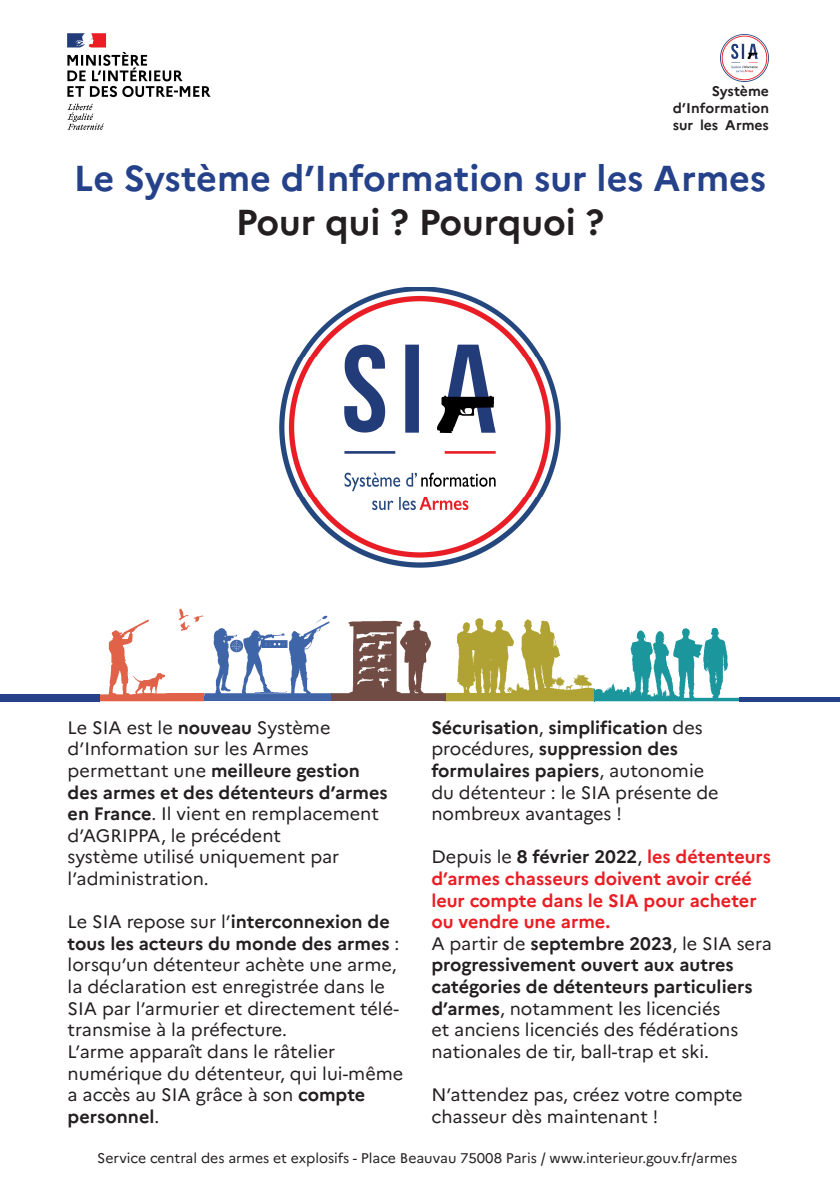
<style>
.page{position:relative;width:840px;height:1191px;background:#fff}
.page>*{position:absolute;margin:0;border:0;box-sizing:border-box;transform-origin:0 0}
.t1{font:700 36px "Marianne";color:#24418a}
.t2{font:700 36px "Marianne";color:#231f20}
.t3{font:18px/21.6px "Marianne";color:#231f20}
.t4{font:14px "Marianne";color:#231f20}
.t5{font:700 14px/16.8px "Marianne";color:#231f20;text-align:justify}
.s1{font-weight:700}
.s2{font-weight:700;color:#ea1d24}
</style>
<div class="page">
<img style="left:67px;top:33px;width:144px;height:97px">
<img style="left:720px;top:34px;width:48px;height:47px">
<img style="left:445px;top:618px;width:149px;height:83px">
<img style="left:595px;top:627px;width:143px;height:74px">
<img style="left:594px;top:627px;width:1px;height:74px">
<img style="left:99px;top:608px;width:105px;height:93px">
<div style="left:165px;top:667px;width:40px;height:26px;background:#fff"></div>
<div style="left:161px;top:688px;width:14px;height:5px;background:#fff"></div>
<div style="left:132px;top:644px;width:74px;height:18px;background:#fff"></div>
<img style="left:204px;top:615px;width:127px;height:81px">
<svg style="left:204px;top:644px;width:2px;height:49px"></svg>
<div style="left:204px;top:696px;width:127px;height:5px;background:#3f65a8"></div>
<div style="left:227px;top:610px;width:78px;height:19px;background:#fff"></div>
<div style="left:0;top:694px;width:99px;height:7px;background:#24418a"></div>
<hr style="left:738px;top:697px;width:101px;height:4px;background:#24418a">
<img style="left:279px;top:287px;width:281px;height:280px">
<img style="left:331px;top:620px;width:114px;height:76px">
<div style="left:331px;top:696px;width:114px;height:5px;background:#714c44"></div>
<p class="t5" style="left:672px;top:83px;width:98px;text-indent:39px">Système d’Information sur les Armes</p>
<h1 class="t1" style="left:74px;top:157px;width:693px">Le Système d’Information sur les Armes</h1>
<h1 class="t2" style="left:235px;top:200px;width:370px">Pour qui ? Pourquoi ?</h1>
<p class="t3" style="left:68px;top:716px;width:321px">Le SIA est le <span class="s1">nouveau</span> Système d’Information sur les Armes permettant une <span class="s1">meilleure gestion des armes et des détenteurs d’armes en France</span>. Il vient en remplacement d’AGRIPPA, le précédent<br>système utilisé uniquement par l’administration.</p>
<p class="t3" style="left:68px;top:911px;width:337px">Le SIA repose sur l’<span class="s1">interconnexion de tous les acteurs du monde des armes</span> : lorsqu’un détenteur achète une arme, la déclaration est enregistrée dans le SIA par l’armurier et directement télé&shy;transmise à la préfecture.<br>L’arme apparaît dans le râtelier numérique du détenteur, qui lui-même a accès au SIA grâce à son <span class="s1">compte personnel</span>.</p>
<p class="t3" style="left:431px;top:716px;width:289px"><span class="s1">Sécurisation</span>, <span class="s1">simplification</span> des procédures, <span class="s1">suppression des formulaires papiers</span>, autonomie du détenteur : le SIA présente de nombreux avantages !</p>
<p class="t3" style="left:431px;top:846px;width:342px">Depuis le <span class="s1">8 février 2022</span>, <span class="s2">les détenteurs d’armes chasseurs doivent avoir créé leur compte dans le SIA pour acheter ou vendre une arme.<br></span>A partir de <span class="s1">septembre 2023</span>, le SIA sera <span class="s1">progressivement ouvert aux autres catégories de détenteurs particuliers d’armes</span>, notamment les licenciés<br>et anciens licenciés des fédérations nationales de tir, ball-trap et ski.</p>
<p class="t3" style="left:431px;top:1083px;width:313px">N’attendez pas, créez votre compte chasseur dès maintenant !</p>
<p class="t4" style="left:97px;top:1149px;width:641px">Service central des armes et explosifs - Place Beauvau 75008 Paris / www.interieur.gouv.fr/armes</p>
</div>
